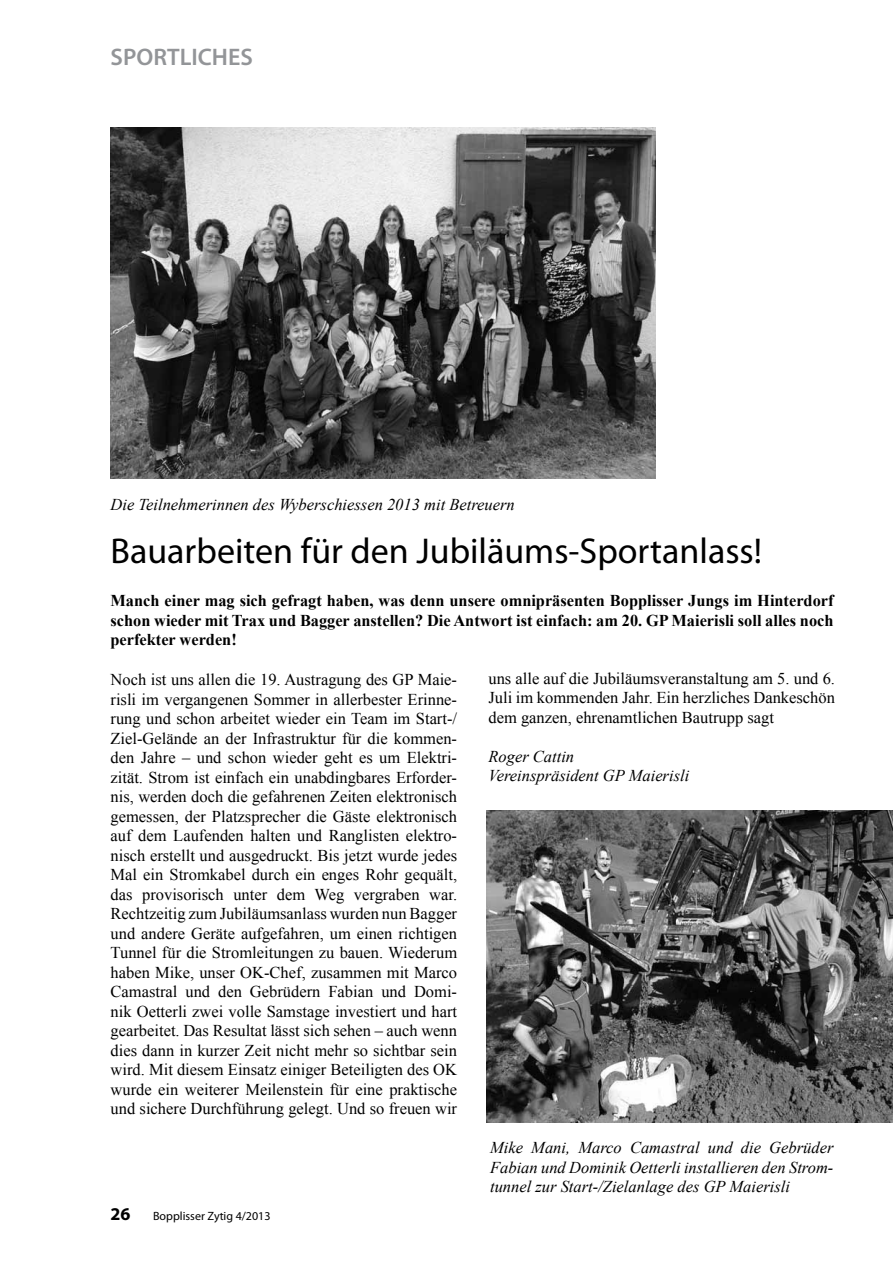
<style>
.page{position:relative;width:893px;height:1263px;background:#fff}
.page>*{position:absolute;margin:0;border:0;box-sizing:border-box;transform-origin:0 0}
.t1{font:36px "Myriad Pro";color:#000}
.t2{font:600 24px "Myriad Pro";color:#939598}
.t3{font:700 18px "Myriad Pro";color:#000}
.t4{font:16.5px/19.5px "Times New Roman";color:#000;text-align:justify}
.t5{font:italic 16.5px/19.5px "Times New Roman";color:#000;text-align:justify}
.t6{font:700 16.5px/19.5px "Times New Roman";color:#000;text-align:justify}
.t7{font:12px "Myriad Pro";color:#000}
</style>
<div class="page">
<img style="left:487px;top:810px;width:406px;height:312px">
<img style="left:111px;top:128px;width:545px;height:351px">
<h2 class="t2" style="left:111px;top:41px;width:144px">SPORTLICHES</h2>
<p class="t5" style="left:111px;top:494px;width:406px">Die Teilnehmerinnen des Wyberschiessen 2013 mit Betreuern</p>
<h1 class="t1" style="left:111px;top:528px;width:653px">Bauarbeiten für den Jubiläums-Sportanlass!</h1>
<p class="t6" style="left:111px;top:590px;width:724px">Manch einer mag sich gefragt haben, was denn unsere omnipräsenten Bopplisser Jungs im Hinterdorf schon wieder mit Trax und Bagger anstellen? Die Antwort ist einfach: am 20. GP Maierisli soll alles noch perfekter werden!</p>
<p class="t4" style="left:111px;top:669px;width:348px">Noch ist uns allen die 19. Austragung des GP Maie&shy;risli im vergangenen Sommer in allerbester Erinne&shy;rung und schon arbeitet wieder ein Team im Start-/ Ziel-Gelände an der Infrastruktur für die kommen&shy;den Jahre – und schon wieder geht es um Elektri&shy;zität. Strom ist einfach ein unabdingbares Erforder&shy;nis, werden doch die gefahrenen Zeiten elektronisch gemessen, der Platzsprecher die Gäste elektronisch auf dem Laufenden halten und Ranglisten elektro&shy;nisch erstellt und ausgedruckt. Bis jetzt wurde jedes Mal ein Stromkabel durch ein enges Rohr gequält, das provisorisch unter dem Weg vergraben war.<br>Rechtzeitig zum Jubiläumsanlass wurden nun Bagger und andere Geräte aufgefahren, um einen richtigen Tunnel für die Stromleitungen zu bauen. Wiederum haben Mike, unser OK-Chef, zusammen mit Marco Camastral und den Gebrüdern Fabian und Domi&shy;nik Oetterli zwei volle Samstage investiert und hart gearbeitet. Das Resultat lässt sich sehen – auch wenn dies dann in kurzer Zeit nicht mehr so sichtbar sein wird. Mit diesem Einsatz einiger Beteiligten des OK wurde ein weiterer Meilenstein für eine praktische und sichere Durchführung gelegt. Und so freuen wir</p>
<p class="t5" style="left:490px;top:1137px;width:345px">Mike Mani, Marco Camastral und die Gebrüder Fabian und Dominik Oetterli installieren den Strom&shy;tunnel zur Start-/Zielanlage des GP Maierisli</p>
<p class="t4" style="left:488px;top:668px;width:348px">uns alle auf die Jubiläumsveranstaltung am 5. und 6.<br>Juli im kommenden Jahr. Ein herzliches Dankeschön dem ganzen, ehrenamtlichen Bautrupp sagt</p>
<p class="t5" style="left:488px;top:746px;width:202px">Roger Cattin<br>Vereinspräsident GP Maierisli</p>
<p class="t3" style="left:111px;top:1203px;width:21px">26</p>
<p class="t7" style="left:153px;top:1209px;width:119px">Bopplisser Zytig 4/2013</p>
</div>
